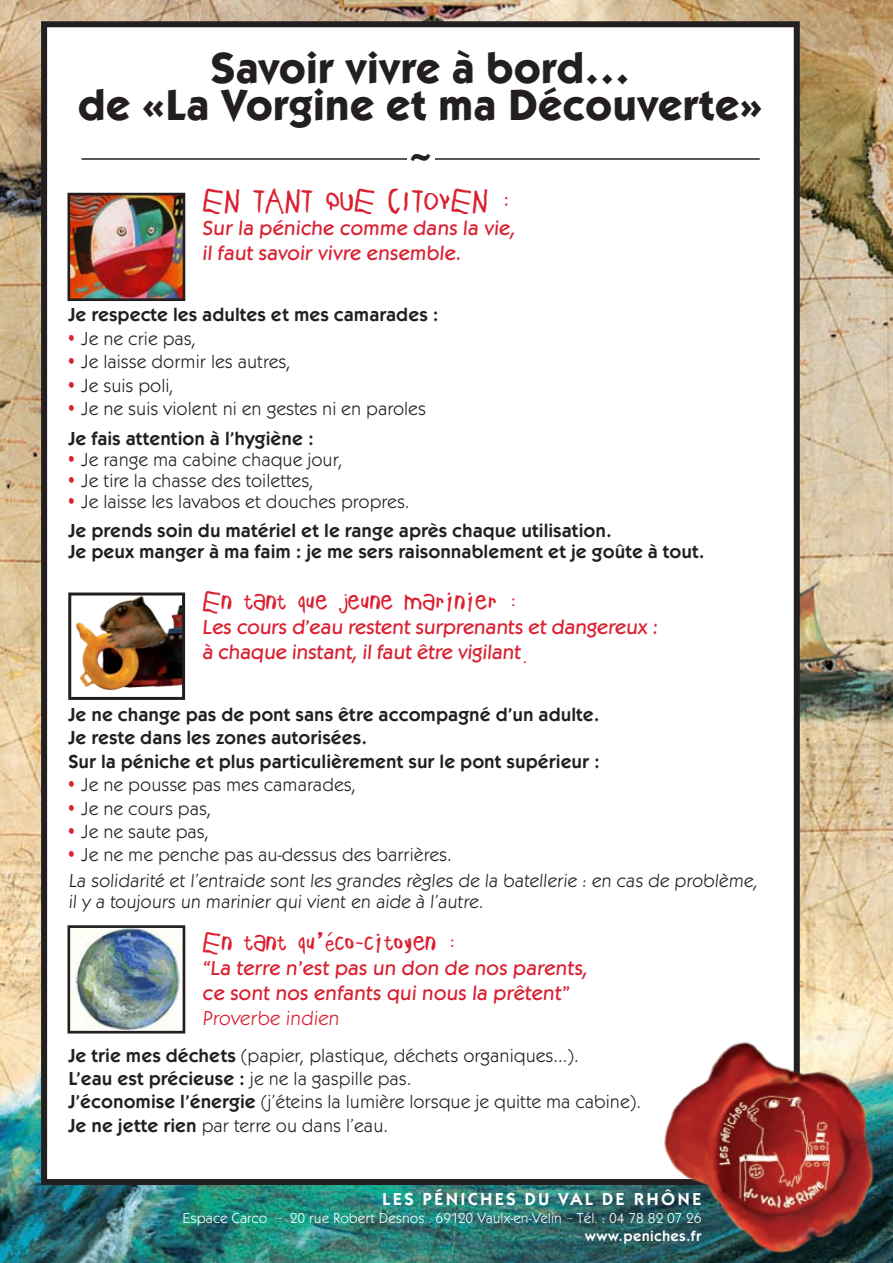
<style>
.page{position:relative;width:893px;height:1263px;background:#fff}
.page>*{position:absolute;margin:0;border:0;box-sizing:border-box;transform-origin:0 0}
.t1{font:700 45px/37.5px "Kabel Itc T";color:#231f20;text-align:center}
.t2{font:600 40.5px "Kabel Itc T";color:#231f20}
.t3{font:25.5px "Childs Play Age Seven";color:#da2031}
.t4{font:22.5px "Childs Play Age Seven";color:#da2031}
.t5{font:500 21px/25.2px "Kabel Itc T";color:#da2031}
.t6{font:21px "Kabel Itc T";color:#da2031}
.t7{font:19.5px/23.4px "Kabel Itc T";color:#231f20}
.t8{font:600 19.5px/23.4px "Kabel Itc T";color:#231f20}
.t9{font:600 18px "Kabel Itc T";letter-spacing:.12em;color:#fff}
.t10{font:15px/18px "Kabel Itc T";color:#fff;text-align:right}
.s1{font-weight:600}
.s2{font-weight:400}
.s3{font-family:"Childs Play Age Seven";font-weight:400}
.s4{font-family:"Childs Play Age Five"}
</style>
<div class="page">
<img style="left:0;top:0;width:893px;height:1263px">
<div style="left:44px;top:24px;width:753px;height:1158px;background:#fff"></div>
<div style="left:41px;top:21px;width:759px;height:1164px;border:6px solid #231f20"></div>
<img style="left:71px;top:197px;width:110px;height:100px">
<div style="left:67px;top:193px;width:118px;height:108px;border:3px solid #231f20"></div>
<img style="left:75px;top:596px;width:106px;height:95px">
<div style="left:68px;top:592px;width:117px;height:108px;border:3px solid #231f20"></div>
<hr style="left:81px;top:158px;width:679px;height:2px;background:#231f20">
<div style="left:407px;top:153px;width:27px;height:31px;background:#fff"></div>
<img style="left:71px;top:929px;width:110px;height:100px">
<div style="left:67px;top:925px;width:118px;height:108px;border:3px solid #231f20"></div>
<img style="left:621px;top:1009px;width:258px;height:254px">
<h1 class="t1" style="left:78px;top:48px;width:687px">Savoir vivre à bord…<br>de «La Vorgine et ma Découverte»</h1>
<h2 class="t2" style="left:407px;top:147px;width:29px">~</h2>
<h3 class="t3" style="left:202px;top:189px;width:311px">En tant que citoyen :</h3>
<p class="t5" style="left:202px;top:215px;width:314px">Sur la péniche comme dans la vie, il faut savoir vivre ensemble.</p>
<p class="t8" style="left:68px;top:303px;width:372px">Je respecte les adultes et mes camarades :</p>
<p class="t7" style="left:68px;top:326px;width:129px"><sup>•</sup> Je ne crie pas,</p>
<p class="t7" style="left:68px;top:350px;width:224px"><sup>•</sup> Je laisse dormir les autres,</p>
<p class="t7" style="left:68px;top:373px;width:107px"><sup>•</sup> Je suis poli,</p>
<p class="t7" style="left:68px;top:393px;width:359px;line-height:29.5px"><sup>•</sup> Je ne suis violent ni en gestes ni en paroles<br><span class="s1">Je fais attention à l’hygiène :</span></p>
<p class="t7" style="left:68px;top:447px;width:276px"><sup>•</sup> Je range ma cabine chaque jour,</p>
<p class="t7" style="left:68px;top:468px;width:247px"><sup>•</sup> Je tire la chasse des toilettes,</p>
<p class="t8" style="left:68px;top:486px;width:545px;line-height:29.5px"><sup>•</sup> <span class="s2">Je laisse les lavabos et douches propres.<br></span>Je prends soin du matériel et le range après chaque utilisation.</p>
<p class="t8" style="left:68px;top:540px;width:638px">Je peux manger à ma faim : je me sers raisonnablement et je goûte à tout.</p>
<p class="t4" style="left:202px;top:591px;width:318px">En tant que jeune marinier :</p>
<p class="t5" style="left:202px;top:614px;width:459px">Les cours d’eau restent surprenants et dangereux : à chaque instant, il faut être vigilant<span class="s3">.</span></p>
<p class="t8" style="left:68px;top:702px;width:533px">Je ne change pas de pont sans être accompagné d’un adulte.<br>Je reste dans les zones autorisées.<br>Sur la péniche et plus particulièrement sur le pont supérieur :</p>
<p class="t7" style="left:68px;top:773px;width:289px"><sup>•</sup> Je ne pousse pas mes camarades,</p>
<p class="t7" style="left:68px;top:796px;width:144px"><sup>•</sup> Je ne cours pas,</p>
<p class="t7" style="left:68px;top:819px;width:142px"><sup>•</sup> Je ne saute pas,</p>
<p class="t7" style="left:68px;top:842px;width:691px;line-height:25.2px"><sup>•</sup> Je ne me penche pas au-dessus des barrières.<br>La solidarité et l’entraide sont les grandes règles de la batellerie : en cas de problème,</p>
<p class="t7" style="left:68px;top:889px;width:418px">il y a toujours un marinier qui vient en aide à l’autre.</p>
<p class="t4" style="left:202px;top:932px;width:256px">En tant qu’éco-citoyen :</p>
<p class="t5" style="left:202px;top:955px;width:387px">“La terre n’est pas un don de nos parents, ce sont nos enfants qui nous la prêtent”</p>
<p class="t6" style="left:202px;top:1006px;width:141px">Proverbe indien</p>
<p class="t7" style="left:68px;top:1043px;width:574px"><span class="s1">Je trie mes déchets</span> (papier, plastique, déchets organiques…).<br><span class="s1">L’eau est précieuse :</span> je ne la gaspille pas.<br><span class="s1">J’économise l’énergie</span> (j’éteins la lumière lorsque je quitte ma cabine).<br><span class="s1">Je ne jette rien</span> par terre ou dans l’eau.</p>
<p class="t9" style="left:382px;top:1188px;width:321px">Les Péniches du Val de Rhône</p>
<p class="t10" style="left:183px;top:1208px;width:520px">Espace Carco <span class="s4">-</span> 20 rue Robert Desnos . 69120 Vaulx-en-Velin <span class="s4">-</span> Tél. : 04 78 82 07 26 <span class="s1">www.peniches.fr</span></p>
</div>
